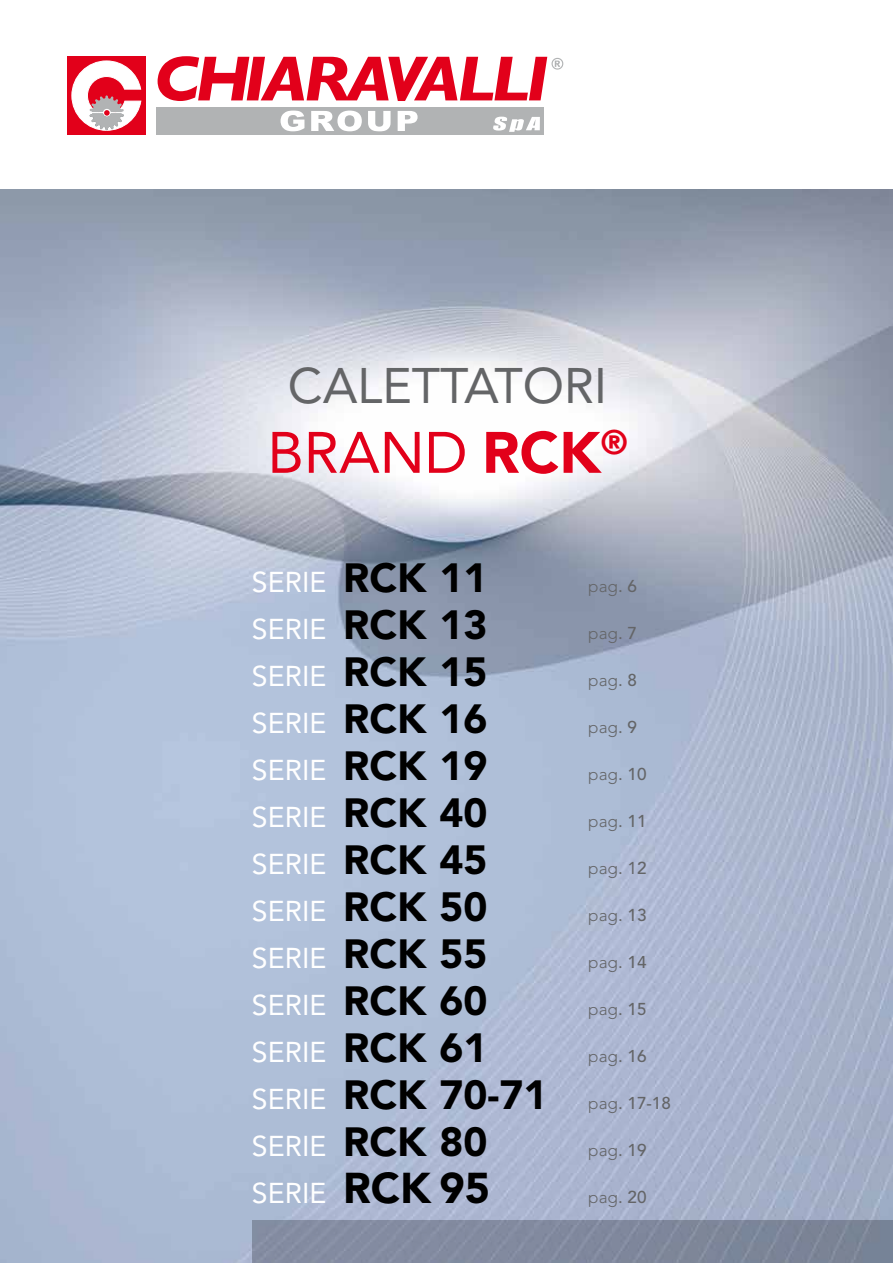
<style>
.page{position:relative;width:893px;height:1263px;background:#fff}
.page>*{position:absolute;margin:0;border:0;box-sizing:border-box;transform-origin:0 0}
.t1{font:57.75px "Avenir LT Std";color:#e2001a}
.t2{font:49.5px "Avenir LT Std";color:#646567}
.t3{font:900 40.5px "Avenir LT Std";color:#000}
.t4{font:28.5px "Avenir LT Std";color:#fff}
.t5{font:300 17.1px "Avenir LT Std";color:#646567}
.t6{font:500 17.1px "Avenir LT Std";color:#646567}
.s1{font-weight:900}
.s2{font-weight:900;font-size:40.5px;color:#000}
.s3{font-weight:400;font-size:28.5px;color:#fff}
.s4{font-weight:900;font-size:42.75px;color:#000}
.s5{font-weight:400}
.s6{font-weight:500}
.s7{font-weight:300}
</style>
<div class="page">
<img style="left:0;top:190px;width:893px;height:1073px">
<div style="left:252px;top:1220px;width:641px;height:43px;background:#81899e"></div>
<div style="left:67px;top:57px;width:78px;height:78px;background:#e2001a"></div>
<svg style="left:71px;top:60px;width:71px;height:71px"></svg>
<div style="left:156px;top:108px;width:387px;height:27px;background:#b1b3b4"></div>
<svg style="left:158px;top:56px;width:405px;height:45px"></svg>
<svg style="left:493px;top:117px;width:47px;height:15px"></svg>
<svg style="left:281px;top:111px;width:23px;height:20px"></svg>
<svg style="left:311px;top:111px;width:51px;height:20px"></svg>
<svg style="left:368px;top:111px;width:23px;height:20px"></svg>
<svg style="left:398px;top:111px;width:20px;height:20px"></svg>
<h2 class="t2" style="left:288px;top:358px;width:321px">CALETTATORI</h2>
<h1 class="t1" style="left:267px;top:419px;width:362px">BRAND <span class="s1">RCK</span><sup>®</sup></h1>
<p class="t4" style="left:252px;top:565px;width:237px">SERIE <span class="s2">RCK 11</span></p>
<p class="t4" style="left:252px;top:612px;width:237px">SERIE <span class="s2">RCK 13</span></p>
<p class="t4" style="left:252px;top:659px;width:237px">SERIE <span class="s2">RCK 15</span></p>
<p class="t4" style="left:252px;top:706px;width:237px">SERIE <span class="s2">RCK 16</span></p>
<p class="t4" style="left:252px;top:753px;width:237px">SERIE <span class="s2">RCK 19</span></p>
<p class="t4" style="left:252px;top:800px;width:237px">SERIE <span class="s2">RCK 40</span></p>
<p class="t4" style="left:252px;top:847px;width:237px">SERIE <span class="s2">RCK 45</span></p>
<p class="t4" style="left:252px;top:894px;width:237px">SERIE <span class="s2">RCK 50</span></p>
<p class="t4" style="left:252px;top:941px;width:237px">SERIE <span class="s2">RCK 55</span></p>
<p class="t4" style="left:252px;top:988px;width:237px">SERIE <span class="s2">RCK 60</span></p>
<p class="t4" style="left:252px;top:1035px;width:237px">SERIE <span class="s2">RCK 61</span></p>
<h3 class="t3" style="left:252px;top:1070px;width:297px"><span class="s3">SERIE</span> RCK 70-71</h3>
<p class="t4" style="left:252px;top:1129px;width:237px">SERIE <span class="s2">RCK 80</span></p>
<p class="t4" style="left:252px;top:1176px;width:240px">SERIE <span class="s4">RCK 95</span></p>
<p class="t5" style="left:588px;top:576px;width:50px">pag<span class="s5">.</span> <span class="s6">6</span></p>
<p class="t5" style="left:588px;top:623px;width:50px">pag<span class="s5">.</span> <span class="s6">7</span></p>
<p class="t5" style="left:588px;top:670px;width:50px">pag<span class="s5">.</span> <span class="s6">8</span></p>
<p class="t5" style="left:588px;top:717px;width:50px">pag<span class="s5">.</span> <span class="s6">9</span></p>
<p class="t5" style="left:588px;top:764px;width:60px">pag<span class="s5">.</span> <span class="s6">10</span></p>
<p class="t5" style="left:588px;top:811px;width:60px">pag<span class="s5">.</span> <span class="s6">11</span></p>
<p class="t5" style="left:588px;top:858px;width:60px">pag<span class="s5">. 1</span><span class="s6">2</span></p>
<p class="t5" style="left:588px;top:905px;width:60px">pag<span class="s5">.</span> <span class="s6">13</span></p>
<p class="t5" style="left:588px;top:952px;width:60px">pag<span class="s5">.</span> <span class="s6">14</span></p>
<p class="t5" style="left:588px;top:999px;width:60px">pag<span class="s5">.</span> <span class="s6">15</span></p>
<p class="t5" style="left:588px;top:1046px;width:60px">pag<span class="s5">.</span> <span class="s6">16</span></p>
<p class="t6" style="left:588px;top:1093px;width:84px"><span class="s7">pag</span><span class="s5">.</span> 17-18</p>
<p class="t5" style="left:588px;top:1140px;width:60px">pag<span class="s5">.</span> <span class="s6">19</span></p>
<p class="t5" style="left:588px;top:1187px;width:60px">pag<span class="s5">.</span> <span class="s6">20</span></p>
</div>
